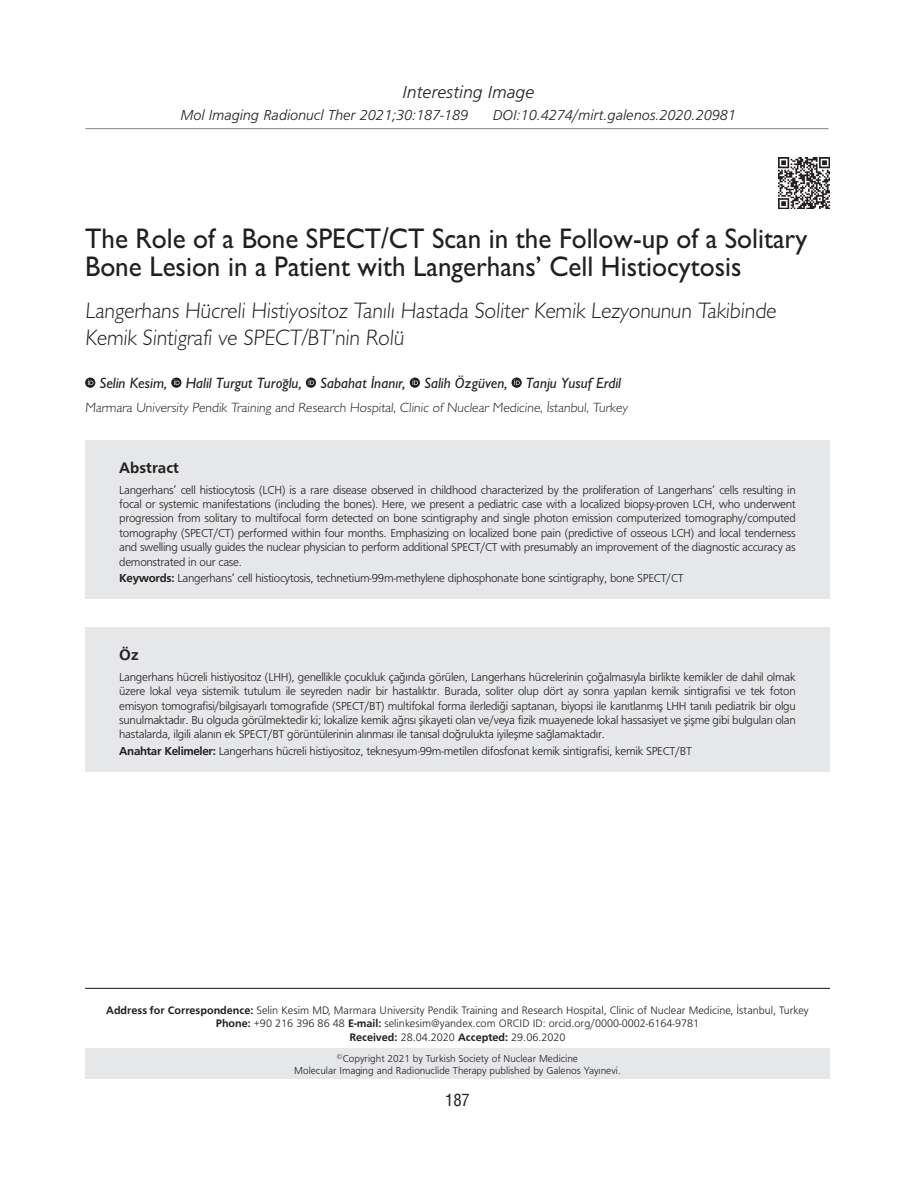
<style>
.page{position:relative;width:915px;height:1191px;background:#fff}
.page>*{position:absolute;margin:0;border:0;box-sizing:border-box;transform-origin:0 0}
.BASLIK{font:28.5px/28.5px "Gill Sans Normal Tr";color:#231f20;scale:.95 1}
.ALT_BASLIK{font:22.5px/27px "Gill Sans Light Tr";color:#231f20;scale:.95 1}
.TARZ{font:18px "Frugal Italic Tr";color:#231f20}
.t1{font:16.5px "Helvetica Cond Normal Tr";color:#231f20}
.ABSTRACT{font:15.75px "Frugal Bold Tr";color:#231f20}
.YAZAR{font:15px "Gill Sans Italic Tr";color:#231f20}
.SAYFA_NO{font:15px "Frugal Italic Tr";color:#231f20}
.DOI{font:15px "Frugal Italic Tr";color:#231f20}
.KURUM{font:13.5px "Gill Sans Light Tr";color:#231f20}
.ÖZET{font:12px/14.4px "Frugal Normal Tr";letter-spacing:-.025em;color:#231f20;text-align:justify}
.t2{font:11.25px "Frugal Normal Tr";color:#231f20}
.t3{font:10.5px/12px "Frugal Normal Tr";color:#231f20;text-align:center}
.s1{font-family:"Frugal Bold Tr"}
</style>
<div class="page">
<div style="left:85px;top:1048px;width:744px;height:31px;background:#e6e7e9"></div>
<svg style="left:85px;top:377px;width:10px;height:11px"></svg>
<svg style="left:88px;top:379px;width:5px;height:6px"></svg>
<svg style="left:171px;top:377px;width:10px;height:11px"></svg>
<svg style="left:174px;top:379px;width:5px;height:6px"></svg>
<svg style="left:306px;top:377px;width:10px;height:11px"></svg>
<svg style="left:308px;top:379px;width:6px;height:6px"></svg>
<svg style="left:409px;top:377px;width:11px;height:11px"></svg>
<svg style="left:412px;top:379px;width:6px;height:6px"></svg>
<svg style="left:511px;top:377px;width:10px;height:11px"></svg>
<svg style="left:514px;top:379px;width:5px;height:6px"></svg>
<img style="left:778px;top:157px;width:51px;height:51px">
<hr style="left:85px;top:128px;width:743px;height:1px;background:#8a8c8f">
<hr style="left:85px;top:987px;width:744px;height:2px;background:#231f20">
<div style="left:85px;top:440px;width:744px;height:159px;background:#e6e7e9"></div>
<div style="left:85px;top:627px;width:744px;height:145px;background:#e6e7e9"></div>
<p class="TARZ" style="left:402px;top:82px;width:133px">Interesting Image</p>
<p class="SAYFA_NO" style="left:180px;top:106px;width:289px">Mol Imaging Radionucl Ther 2021;30:187-189</p>
<p class="DOI" style="left:492px;top:106px;width:244px">DOI:10.4274/mirt.galenos.2020.20981</p>
<p class="BASLIK" style="left:85px;top:224px;width:761px">The Role of a Bone SPECT/CT Scan in the Follow-up of a Solitary<br>Bone Lesion in a Patient with Langerhans’ Cell Histiocytosis</p>
<p class="ALT_BASLIK" style="left:85px;top:297px;width:731px">Langerhans Hücreli Histiyositoz Tanılı Hastada Soliter Kemik Lezyonunun Takibinde<br>Kemik Sintigrafi ve SPECT/BT’nin Rolü</p>
<p class="YAZAR" style="left:99px;top:374px;width:523px">Selin Kesim, Halil Turgut Turoğlu, Sabahat İnanır, Salih Özgüven, Tanju Yusuf Erdil</p>
<p class="KURUM" style="left:85px;top:399px;width:544px">Marmara University Pendik Training and Research Hospital, Clinic of Nuclear Medicine, İstanbul, Turkey</p>
<p class="ABSTRACT" style="left:119px;top:458px;width:61px">Abstract</p>
<p class="ÖZET" style="left:119px;top:482px;width:678px">Langerhans’ cell histiocytosis (LCH) is a rare disease observed in childhood characterized by the proliferation of Langerhans’ cells resulting in focal or systemic manifestations (including the bones). Here, we present a pediatric case with a localized biopsy-proven LCH, who underwent progression from solitary to multifocal form detected on bone scintigraphy and single photon emission computerized tomography/computed tomography (SPECT/CT) performed within four months. Emphasizing on localized bone pain (predictive of osseous LCH) and local tenderness and swelling usually guides the nuclear physician to perform additional SPECT/CT with presumably an improvement of the diagnostic accuracy as demonstrated in our case.</p>
<p class="ÖZET" style="left:119px;top:571px;width:565px"><span class="s1">Keywords:</span> Langerhans’ cell histiocytosis, technetium-99m-methylene diphosphonate bone scintigraphy, bone SPECT/CT</p>
<p class="ABSTRACT" style="left:119px;top:645px;width:21px">Öz</p>
<p class="ÖZET" style="left:119px;top:669px;width:678px">Langerhans hücreli histiyositoz (LHH), genellikle çocukluk çağında görülen, Langerhans hücrelerinin çoğalmasıyla birlikte kemikler de dahil olmak üzere lokal veya sistemik tutulum ile seyreden nadir bir hastalıktır. Burada, soliter olup dört ay sonra yapılan kemik sintigrafisi ve tek foton emisyon tomografisi/bilgisayarlı tomografide (SPECT/BT) multifokal forma ilerlediği saptanan, biyopsi ile kanıtlanmış LHH tanılı pediatrik bir olgu sunulmaktadır. Bu olguda görülmektedir ki; lokalize kemik ağrısı şikayeti olan ve/veya fizik muayenede lokal hassasiyet ve şişme gibi bulguları olan hastalarda, ilgili alanın ek SPECT/BT görüntülerinin alınması ile tanısal doğrulukta iyileşme sağlamaktadır.</p>
<p class="ÖZET" style="left:119px;top:743px;width:574px"><span class="s1">Anahtar Kelimeler:</span> Langerhans hücreli histiyositoz, teknesyum-99m-metilen difosfonat kemik sintigrafisi, kemik SPECT/BT</p>
<p class="t2" style="left:106px;top:1003px;width:703px"><span class="s1">Address for Correspondence:</span> Selin Kesim MD, Marmara University Pendik Training and Research Hospital, Clinic of Nuclear Medicine, İstanbul, Turkey</p>
<p class="t2" style="left:216px;top:1017px;width:484px"><span class="s1">Phone:</span> +90 216 396 86 48 <span class="s1">E-mail:</span> selinkesim@yandex.com ORCID ID: orcid.org/0000-0002-6164-9781</p>
<p class="t2" style="left:349px;top:1030px;width:217px"><span class="s1">Received:</span> 28.04.2020 <span class="s1">Accepted:</span> 29.06.2020</p>
<p class="t3" style="left:294px;top:1052px;width:328px"><sup>©</sup>Copyright 2021 by Turkish Society of Nuclear Medicine<br>Molecular Imaging and Radionuclide Therapy published by Galenos Yayınevi.</p>
<h3 class="t1" style="left:445px;top:1089px;width:26px">187</h3>
</div>
